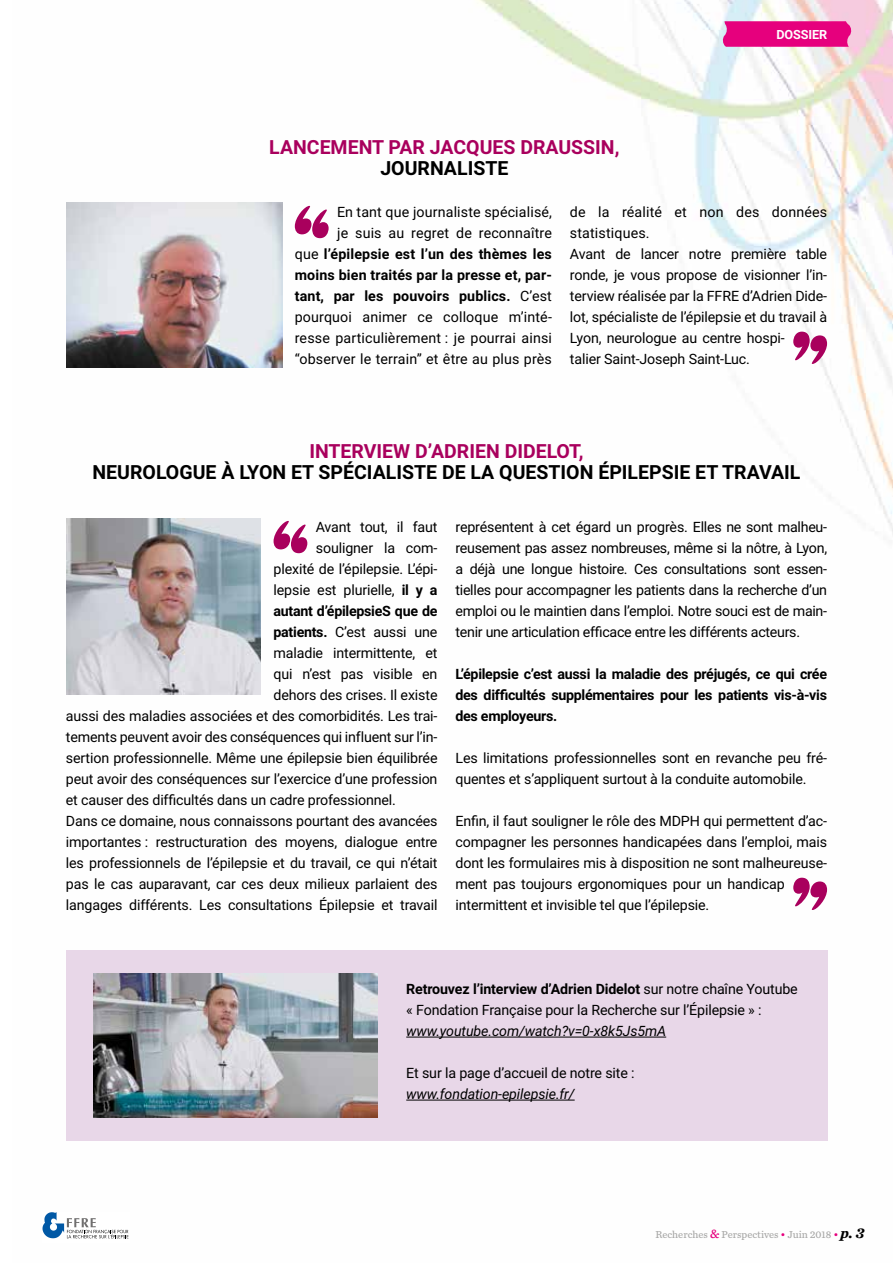
<style>
.page{position:relative;width:893px;height:1263px;background:#fff}
.page>*{position:absolute;margin:0;border:0;box-sizing:border-box;transform-origin:0 0}
.t1{font:700 19.5px "Roboto";color:#000}
.t2{font:700 19.5px "Roboto";color:#a9005d}
.t3{font:14.25px/21px "Roboto";letter-spacing:-.01em;color:#000}
.t4{font:14.25px/21px "Roboto";letter-spacing:.01em;color:#000;text-align:right}
.t5{font:700 14.25px/21px "Roboto";letter-spacing:-.02em;color:#000;text-align:justify}
.t6{font:italic 14.25px "Roboto";letter-spacing:-.01em;color:#000}
.t7{font:700 12.6px "Roboto";letter-spacing:-.01em;color:#fff}
.t8{font:10.5px "Chronicle Text G4";color:#a8a8a7}
.s1{font-weight:700}
.s2{font-size:13.5px;color:#e6007d}
.s3{color:#e6007d}
.s4{font-weight:700;font-style:italic;font-size:15px;color:#000}
</style>
<div class="page">
<img style="left:42px;top:0;width:851px;height:1231px">
<svg style="left:51px;top:1212px;width:79px;height:27px"></svg>
<svg style="left:43px;top:1212px;width:85px;height:26px"></svg>
<svg style="left:722px;top:21px;width:130px;height:26px;background:#e60e83"></svg>
<svg style="left:295px;top:206px;width:34px;height:32px"></svg>
<svg style="left:274px;top:521px;width:33px;height:32px"></svg>
<svg style="left:793px;top:332px;width:34px;height:32px"></svg>
<svg style="left:793px;top:878px;width:34px;height:32px"></svg>
<img style="left:66px;top:519px;width:195px;height:176px">
<img style="left:66px;top:202px;width:216px;height:166px">
<div style="left:66px;top:950px;width:761px;height:191px;background:#e8d7e8"></div>
<hr style="left:406px;top:1037px;width:260px;height:1px;background:#000">
<hr style="left:406px;top:1100px;width:169px;height:1px;background:#000">
<img style="left:94px;top:974px;width:283px;height:144px">
<h1 class="t2" style="left:269px;top:133px;width:352px">LANCEMENT PAR JACQUES DRAUSSIN,</h1>
<h1 class="t1" style="left:380px;top:154px;width:130px">JOURNALISTE</h1>
<p class="t7" style="left:776px;top:26px;width:52px">DOSSIER</p>
<p class="t4" style="left:295px;top:201px;width:259px">En tant que journaliste spécialisé,<br>je suis au regret de reconnaître<br>que <span class="s1">l’épilepsie est l’un des thèmes les moins bien traités par la presse et, par&shy;tant, par les pouvoirs publics.</span> C’est pourquoi animer ce colloque m’inté&shy;resse particulièrement : je pourrai ainsi “observer le terrain” et être au plus près</p>
<p class="t3" style="left:570px;top:201px;width:259px">de la réalité et non des données statistiques.<br>Avant de lancer notre première table ronde, je vous propose de visionner l’in&shy;terview réalisée par la FFRE d’Adrien Dide&shy;lot, spécialiste de l’épilepsie et du travail à Lyon, neurologue au centre hospi-<br>talier Saint-Joseph Saint-Luc.</p>
<h1 class="t2" style="left:309px;top:438px;width:276px">INTERVIEW D’ADRIEN DIDELOT,</h1>
<h1 class="t1" style="left:93px;top:459px;width:709px">NEUROLOGUE À LYON ET SPÉCIALISTE DE LA QUESTION ÉPILEPSIE ET TRAVAIL</h1>
<p class="t3" style="left:316px;top:516px;width:123px">Avant tout, il faut</p>
<p class="t3" style="left:316px;top:537px;width:123px">souligner la com-</p>
<p class="t3" style="left:274px;top:558px;width:165px">plexité de l’épilepsie. L’épi-</p>
<p class="t3" style="left:274px;top:579px;width:165px">lepsie est plurielle, <span class="s1">il y a</span></p>
<p class="t5" style="left:274px;top:600px;width:165px">autant d’épilepsieS que de</p>
<p class="t3" style="left:274px;top:621px;width:165px"><span class="s1">patients.</span> C’est aussi une</p>
<p class="t3" style="left:274px;top:642px;width:165px">maladie intermittente, et</p>
<p class="t3" style="left:274px;top:663px;width:165px">qui n’est pas visible en</p>
<p class="t3" style="left:274px;top:684px;width:165px">dehors des crises. Il existe</p>
<p class="t3" style="left:66px;top:705px;width:373px">aussi des maladies associées et des comorbidités. Les trai-</p>
<p class="t3" style="left:66px;top:726px;width:373px">tements peuvent avoir des conséquences qui influent sur l’in-</p>
<p class="t3" style="left:66px;top:747px;width:373px">sertion professionnelle. Même une épilepsie bien équilibrée</p>
<p class="t3" style="left:66px;top:768px;width:373px">peut avoir des conséquences sur l’exercice d’une profession</p>
<p class="t3" style="left:66px;top:789px;width:332px">et causer des difficultés dans un cadre professionnel.</p>
<p class="t3" style="left:66px;top:810px;width:373px">Dans ce domaine, nous connaissons pourtant des avancées</p>
<p class="t3" style="left:66px;top:831px;width:373px">importantes : restructuration des moyens, dialogue entre</p>
<p class="t3" style="left:66px;top:852px;width:373px">les professionnels de l’épilepsie et du travail, ce qui n’était</p>
<p class="t3" style="left:66px;top:873px;width:373px">pas le cas auparavant, car ces deux milieux parlaient des</p>
<p class="t3" style="left:66px;top:894px;width:373px">langages différents. Les consultations Épilepsie et travail</p>
<p class="t3" style="left:455px;top:516px;width:373px;text-align:justify">représentent à cet égard un progrès. Elles ne sont malheu&shy;reusement pas assez nombreuses, même si la nôtre, à Lyon, a déjà une longue histoire. Ces consultations sont essen&shy;tielles pour accompagner les patients dans la recherche d’un emploi ou le maintien dans l’emploi. Notre souci est de main&shy;tenir une articulation efficace entre les différents acteurs.</p>
<p class="t5" style="left:455px;top:663px;width:373px">L’épilepsie c’est aussi la maladie des préjugés, ce qui crée des difficultés supplémentaires pour les patients vis-à-vis des employeurs.</p>
<p class="t3" style="left:455px;top:747px;width:373px">Les limitations professionnelles sont en revanche peu fré&shy;quentes et s’appliquent surtout à la conduite automobile.</p>
<p class="t3" style="left:455px;top:810px;width:373px">Enfin, il faut souligner le rôle des MDPH qui permettent d’ac&shy;compagner les personnes handicapées dans l’emploi, mais dont les formulaires mis à disposition ne sont malheureuse&shy;ment pas toujours ergonomiques pour un handicap intermittent et invisible tel que l’épilepsie.</p>
<p class="t3" style="left:406px;top:978px;width:393px"><span class="s1">Retrouvez l’interview d’Adrien Didelot</span> sur notre chaîne Youtube « Fondation Française pour la Recherche sur l’Épilepsie » :</p>
<p class="t6" style="left:406px;top:1021px;width:261px">www.youtube.com/watch?v=0-x8k5Js5mA</p>
<p class="t3" style="left:406px;top:1062px;width:230px">Et sur la page d’accueil de notre site :</p>
<p class="t6" style="left:406px;top:1084px;width:170px">www.fondation-epilepsie.fr/</p>
<p class="t8" style="left:655px;top:1227px;width:210px">Recherches <span class="s2">&amp;</span> Perspectives <span class="s3">•</span> Juin 2018 <span class="s3">•</span> <span class="s4">p. 3</span></p>
</div>
